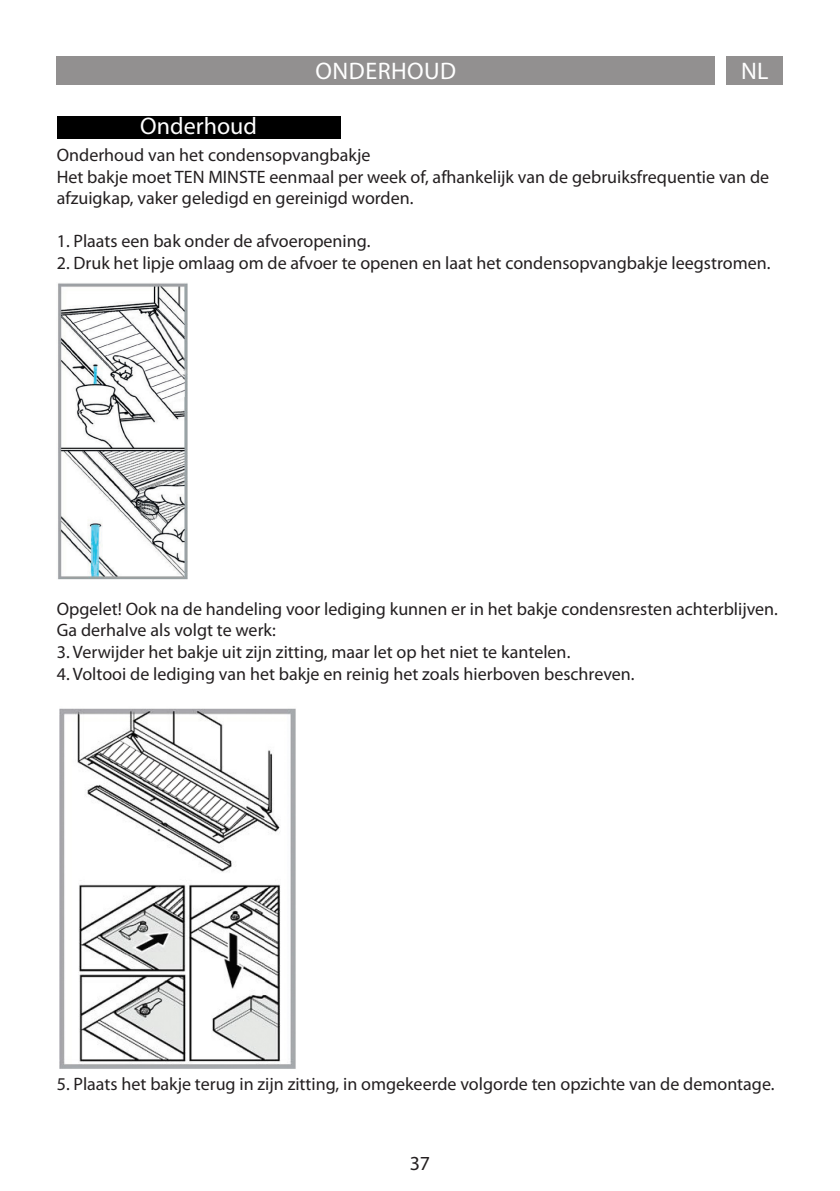
<style>
.page{position:relative;width:840px;height:1191px;background:#fff}
.page>*{position:absolute;margin:0;border:0;box-sizing:border-box;transform-origin:0 0}
.t1{font:24px "Myriad Pro";color:#fff}
.t2{font:24px "Myriad Pro";letter-spacing:.02em;color:#fff}
.t3{font:20px "Myriad Pro";color:#231f20}
.t4{font:18px/21.6px "Myriad Pro";color:#231f20}
</style>
<div class="page">
<div style="left:726px;top:57px;width:56px;height:28px;background:#929090"></div>
<div style="left:57px;top:57px;width:657px;height:28px;background:#929090"></div>
<div style="left:57px;top:116px;width:283px;height:23px;background:#000"></div>
<img style="left:58px;top:283px;width:129px;height:296px">
<img style="left:59px;top:708px;width:237px;height:361px">
<p class="t2" style="left:315px;top:56px;width:142px">ONDERHOUD</p>
<p class="t1" style="left:740px;top:56px;width:29px">NL</p>
<h1 class="t1" style="left:320px;top:56px;width:132px">AVVERTENZE</h1>
<p class="t1" style="left:140px;top:111px;width:118px">Onderhoud</p>
<p class="t4" style="left:57px;top:144px;width:315px">Onderhoud van het condensopvangbakje</p>
<p class="t4" style="left:57px;top:165px;width:713px">Het bakje moet TEN MINSTE eenmaal per week of, afhankelijk van de gebruiksfrequentie van de afzuigkap, vaker geledigd en gereinigd worden.</p>
<p class="t4" style="left:57px;top:230px;width:315px">1. Plaats een bak onder de afvoeropening.</p>
<p class="t4" style="left:57px;top:252px;width:714px">2. Druk het lipje omlaag om de afvoer te openen en laat het condensopvangbakje leegstromen.</p>
<p class="t4" style="left:57px;top:597px;width:722px">Opgelet! Ook na de handeling voor lediging kunnen er in het bakje condensresten achterblijven.</p>
<p class="t4" style="left:57px;top:619px;width:221px">Ga derhalve als volgt te werk:</p>
<p class="t4" style="left:57px;top:641px;width:515px">3. Verwijder het bakje uit zijn zitting, maar let op het niet te kantelen.</p>
<p class="t4" style="left:57px;top:662px;width:579px">4. Voltooi de lediging van het bakje en reinig het zoals hierboven beschreven.</p>
<p class="t4" style="left:57px;top:1073px;width:718px">5. Plaats het bakje terug in zijn zitting, in omgekeerde volgorde ten opzichte van de demontage.</p>
<p class="t3" style="left:409px;top:1151px;width:22px">37</p>
</div>
